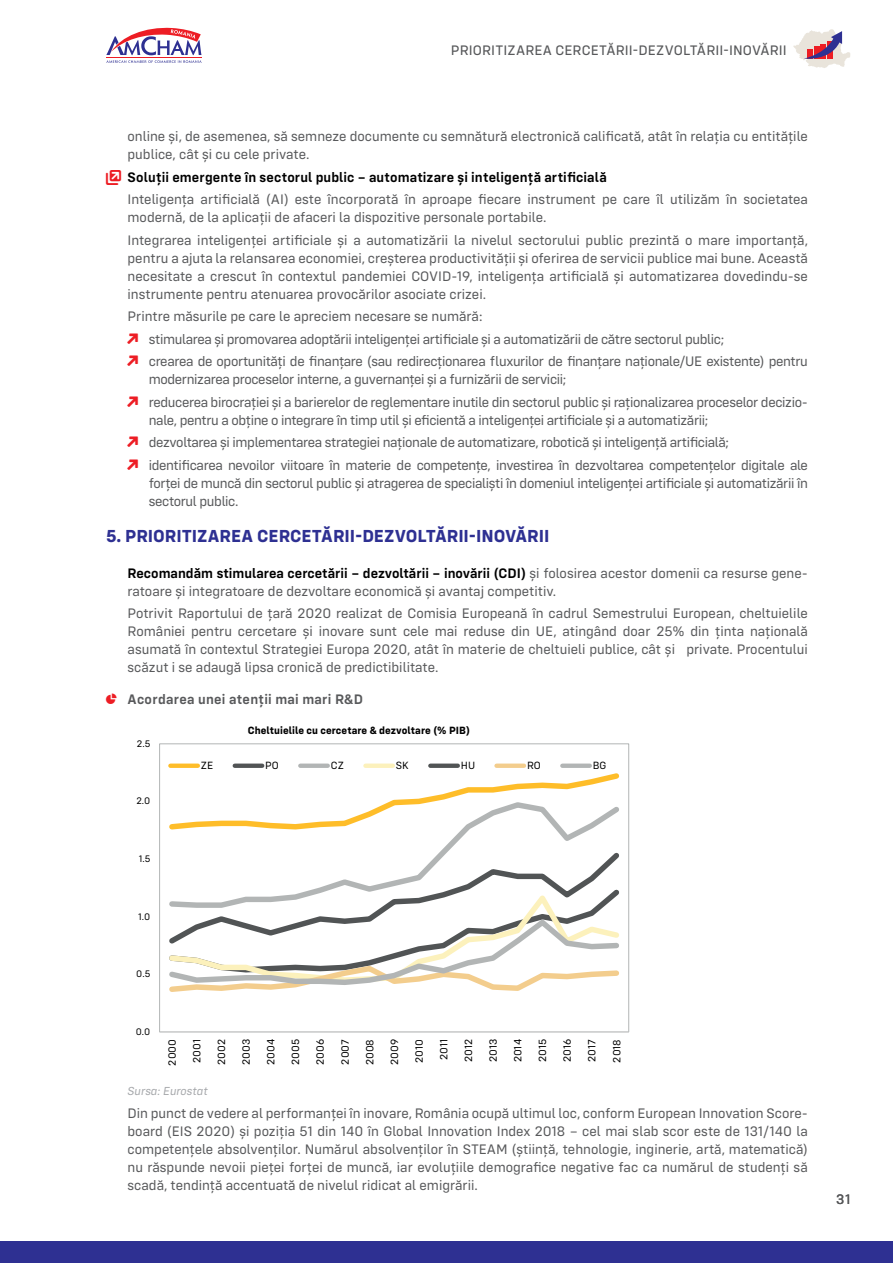
<style>
.page{position:relative;width:893px;height:1263px;background:#fff}
.page>*{position:absolute;margin:0;border:0;box-sizing:border-box;transform-origin:0 0}
.t1{font:700 18px "Config";letter-spacing:-.005em;color:#2e3092}
.t2{font:14.25px/18px "Config";letter-spacing:-.025em;color:#58595b;text-align:justify}
.t3{font:14.25px/18px "Config";color:#58595b}
.t4{font:600 14.25px "Config";letter-spacing:.01em;color:#000}
.t5{font:14.25px "Config Text";letter-spacing:.015em;color:#58595b}
.t6{font:600 14.25px "Config";letter-spacing:.02em;color:#58595b}
.Source{font:italic 12px "Config";color:#a7a9ac}
.t7{font:10.8px "Config";color:#000}
.t8{font:700 10.8px "Config";letter-spacing:.005em;color:#000}
.t9{font:9.75px "Config";color:#000}
.s1{font-family:"Web Hosting Hub Glyphs";font-weight:400;font-size:15px;color:#ed1d24}
.s2{font-family:"Web Hosting Hub Glyphs";font-size:10.5px;color:#ed1d24}
.s3{font-weight:600;color:#000}
</style>
<div class="page">
<hr style="left:160px;top:1031px;width:469px;height:1px;background:#d0d1d1">
<svg style="left:444px;top:833px;width:139px;height:15px"></svg>
<svg style="left:328px;top:848px;width:291px;height:37px"></svg>
<svg style="left:169px;top:885px;width:450px;height:107px"></svg>
<svg style="left:168px;top:763px;width:452px;height:70px"></svg>
<svg style="left:106px;top:27px;width:96px;height:36px"></svg>
<svg style="left:793px;top:29px;width:57px;height:39px"></svg>
<div style="left:0;top:1242px;width:893px;height:21px;background:#2e3092"></div>
<p class="t5" style="left:451px;top:42px;width:17px">PRIORITI</p>
<p class="t5" style="left:507px;top:42px;width:19px">ZAREA</p>
<p class="t5" style="left:555px;top:42px;width:10px">CERCET</p>
<p class="t5" style="left:606px;top:42px;width:68px">ĂRII-DEZVOLT</p>
<p class="t5" style="left:697px;top:42px;width:41px">ĂRII-INOV</p>
<p class="t5" style="left:760px;top:42px;width:16px">ĂRII</p>
<p class="t3" style="left:128px;top:127px;width:682px">online și, de asemenea, să semneze documente cu semnătură electronică calificată, atât în relația cu entitățile publice, cât și cu cele private.</p>
<p class="t4" style="left:106px;top:168px;width:502px"><span class="s1">ם</span> Soluții emergente în sectorul public – automatizare și inteligență artificială</p>
<p class="t3" style="left:128px;top:190px;width:682px">Inteligența artificială (AI) este încorporată în aproape fiecare instrument pe care îl utilizăm în societatea modernă, de la aplicații de afaceri la dispozitive personale portabile.</p>
<p class="t2" style="left:128px;top:231px;width:682px">Integrarea inteligenței artificiale și a automatizării la nivelul sectorului public prezintă o mare importanță, pentru a ajuta la relansarea economiei, creșterea productivității și oferirea de servicii publice mai bune. Această necesitate a crescut în contextul pandemiei COVID-19, inteligența artificială și automatizarea dovedindu-se instrumente pentru atenuarea provocărilor asociate crizei.</p>
<p class="t3" style="left:128px;top:307px;width:356px">Printre măsurile pe care le apreciem necesare se numără:</p>
<p class="t2" style="left:128px;top:330px;width:598px"><span class="s2">֮</span> stimularea și promovarea adoptării inteligenței artificiale și a automatizării de către sectorul public;</p>
<p class="t2" style="left:149px;top:352px;width:661px;text-indent:-21px"><span class="s2">֮</span> crearea de oportunități de finanțare (sau redirecționarea fluxurilor de finanțare naționale/UE existente) pentru modernizarea proceselor interne, a guvernanței și a furnizării de servicii;</p>
<p class="t2" style="left:149px;top:393px;width:661px;text-indent:-21px"><span class="s2">֮</span> reducerea birocrației și a barierelor de reglementare inutile din sectorul public și raționalizarea proceselor decizio&shy;nale, pentru a obține o integrare în timp util și eficientă a inteligenței artificiale și a automatizării;</p>
<p class="t2" style="left:128px;top:433px;width:603px"><span class="s2">֮</span> dezvoltarea și implementarea strategiei naționale de automatizare, robotică și inteligență artificială;</p>
<p class="t2" style="left:149px;top:456px;width:661px;text-indent:-21px"><span class="s2">֮</span> identificarea nevoilor viitoare în materie de competențe, investirea în dezvoltarea competențelor digitale ale forței de muncă din sectorul public și atragerea de specialiști în domeniul inteligenței artificiale și automatizării în sectorul public.</p>
<p class="t1" style="left:106px;top:525px;width:445px">5. PRIORITIZAREA CERCETĂRII-DEZVOLTĂRII-INOVĂRII</p>
<p class="t3" style="left:128px;top:564px;width:682px"><span class="s3">Recomandăm stimularea cercetării – dezvoltării – inovării (CDI)</span> și folosirea acestor domenii ca resurse gene&shy;ratoare și integratoare de dezvoltare economică și avantaj competitiv.</p>
<p class="t2" style="left:128px;top:604px;width:682px">Potrivit Raportului de țară 2020 realizat de Comisia Europeană în cadrul Semestrului European, cheltuielile României pentru cercetare și inovare sunt cele mai reduse din UE, atingând doar 25% din ținta națională asumată în contextul Strategiei Europa 2020, atât în materie de cheltuieli publice, cât și private. Procentului scăzut i se adaugă lipsa cronică de predictibilitate.</p>
<p class="t6" style="left:128px;top:690px;width:237px">Acordarea unei atenții mai mari R&amp;D</p>
<p class="t9" style="left:137px;top:738px;width:15px">2.5</p>
<p class="t9" style="left:136px;top:795px;width:15px">2.0</p>
<p class="t8" style="left:248px;top:724px;width:223px">Cheltuielile cu cercetare &amp; dezvoltare (% PIB)</p>
<p class="t7" style="left:201px;top:759px;width:14px">ZE</p>
<p class="t7" style="left:265px;top:759px;width:15px">PO</p>
<p class="t7" style="left:331px;top:759px;width:15px">CZ</p>
<p class="t7" style="left:396px;top:759px;width:14px">SK</p>
<p class="t7" style="left:461px;top:759px;width:16px">HU</p>
<p class="t7" style="left:527px;top:759px;width:15px">RO</p>
<p class="t7" style="left:593px;top:759px;width:15px">BG</p>
<p class="t9" style="left:139px;top:853px;width:13px">1.5</p>
<p class="t9" style="left:138px;top:911px;width:14px">1.0</p>
<p class="t9" style="left:136px;top:968px;width:16px">0.5</p>
<p class="t9" style="left:136px;top:1026px;width:16px">0.0</p>
<p class="t7" style="left:166px;top:1065px;width:28px;rotate:-90deg">2000</p>
<p class="t7" style="left:191px;top:1063px;width:25px;rotate:-90deg">2001</p>
<p class="t7" style="left:215px;top:1065px;width:27px;rotate:-90deg">2002</p>
<p class="t7" style="left:240px;top:1065px;width:28px;rotate:-90deg">2003</p>
<p class="t7" style="left:265px;top:1065px;width:28px;rotate:-90deg">2004</p>
<p class="t7" style="left:289px;top:1065px;width:27px;rotate:-90deg">2005</p>
<p class="t7" style="left:314px;top:1065px;width:27px;rotate:-90deg">2006</p>
<p class="t7" style="left:339px;top:1064px;width:27px;rotate:-90deg">2007</p>
<p class="t7" style="left:363px;top:1065px;width:28px;rotate:-90deg">2008</p>
<p class="t7" style="left:388px;top:1065px;width:27px;rotate:-90deg">2009</p>
<p class="t7" style="left:413px;top:1063px;width:25px;rotate:-90deg">2010</p>
<p class="t7" style="left:438px;top:1060px;width:23px;rotate:-90deg">2011</p>
<p class="t7" style="left:462px;top:1062px;width:25px;rotate:-90deg">2012</p>
<p class="t7" style="left:487px;top:1062px;width:25px;rotate:-90deg">2013</p>
<p class="t7" style="left:512px;top:1062px;width:25px;rotate:-90deg">2014</p>
<p class="t7" style="left:536px;top:1062px;width:25px;rotate:-90deg">2015</p>
<p class="t7" style="left:561px;top:1062px;width:25px;rotate:-90deg">2016</p>
<p class="t7" style="left:586px;top:1062px;width:24px;rotate:-90deg">2017</p>
<p class="t7" style="left:610px;top:1062px;width:25px;rotate:-90deg">2018</p>
<p class="Source" style="left:128px;top:1084px;width:82px">Sursa: Eurostat</p>
<p class="t2" style="left:128px;top:1104px;width:682px">Din punct de vedere al performanței în inovare, România ocupă ultimul loc, conform European Innovation Score&shy;board (EIS 2020) și poziția 51 din 140 în Global Innovation Index 2018 – cel mai slab scor este de 131/140 la competențele absolvenților. Numărul absolvenților în STEAM (știință, tehnologie, inginerie, artă, matematică) nu răspunde nevoii pieței forței de muncă, iar evoluțiile demografice negative fac ca numărul de studenți să scadă, tendință accentuată de nivelul ridicat al emigrării.</p>
<p class="t5" style="left:836px;top:1191px;width:16px">31</p>
</div>
